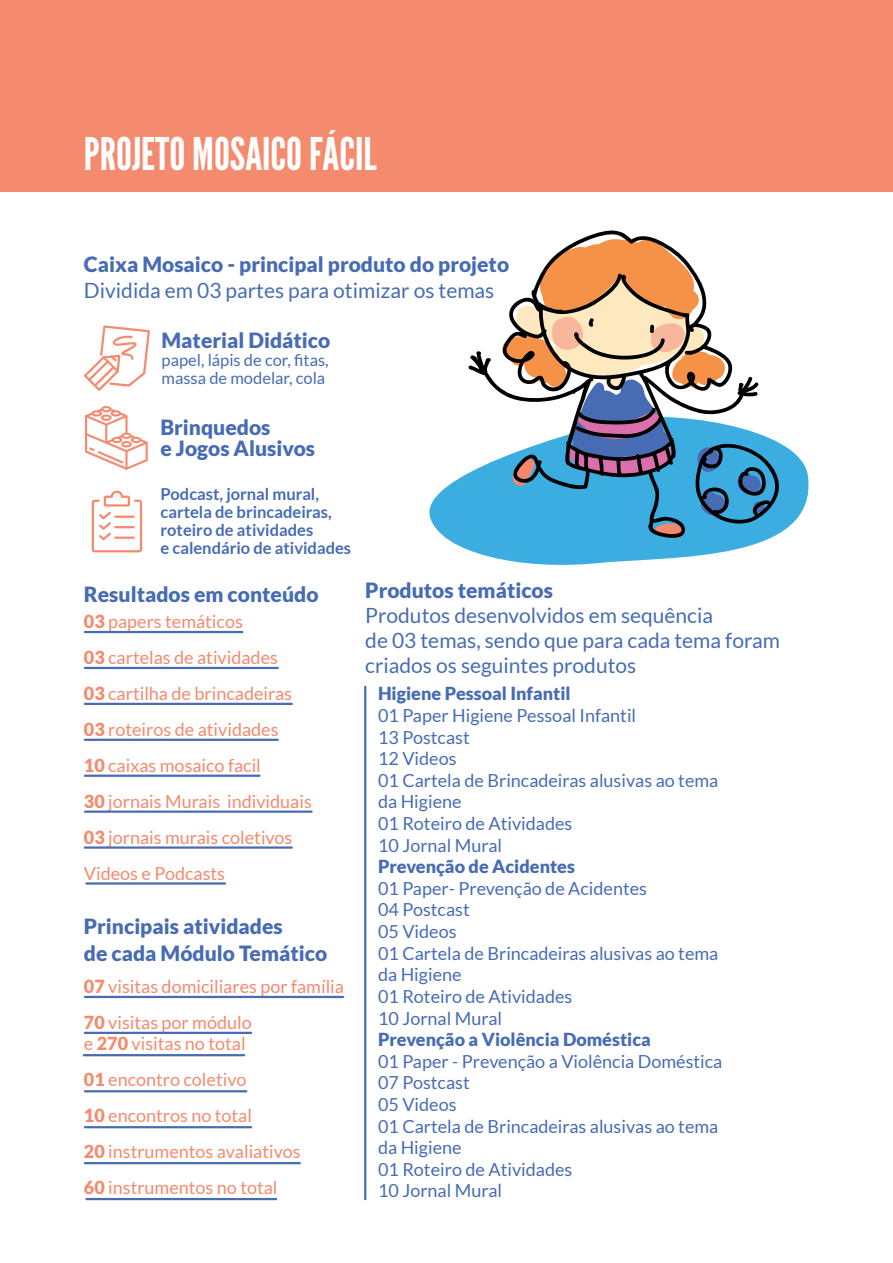
<style>
.page{position:relative;width:893px;height:1263px;background:#fff}
.page>*{position:absolute;margin:0;border:0;box-sizing:border-box;transform-origin:0 0}
.t1{font:45px "Warsaw Gothic";color:#fff}
.t2{font:900 21px/27px "Lato";color:#476cb4}
.t3{font:21px/25.2px "Lato";color:#476cb4}
.t4{font:18px/21.6px "Lato";color:#476cb4}
.t5{font:18px/36px "Lato";color:#f48a6e}
.t6{font:900 18px "Lato";color:#476cb4}
.t7{font:700 16.5px/18px "Lato";color:#476cb4}
.t8{font:16.5px/18px "Lato";color:#476cb4}
.s1{font-weight:900}
</style>
<div class="page">
<svg style="left:429px;top:443px;width:380px;height:122px;fill:#3bade1"></svg>
<div style="left:0;top:0;width:893px;height:191px;background:#f48a6e"></div>
<svg style="left:467px;top:230px;width:186px;height:308px"></svg>
<svg style="left:500px;top:238px;width:280px;height:301px"></svg>
<hr style="left:84px;top:631px;width:159px;height:2px;background:#476cb4">
<hr style="left:84px;top:667px;width:195px;height:2px;background:#476cb4">
<hr style="left:84px;top:703px;width:209px;height:2px;background:#476cb4">
<hr style="left:84px;top:739px;width:195px;height:2px;background:#476cb4">
<hr style="left:84px;top:775px;width:177px;height:2px;background:#476cb4">
<hr style="left:84px;top:810px;width:229px;height:3px;background:#476cb4">
<hr style="left:84px;top:846px;width:209px;height:3px;background:#476cb4">
<hr style="left:85px;top:882px;width:141px;height:3px;background:#476cb4">
<hr style="left:84px;top:996px;width:260px;height:2px;background:#476cb4">
<hr style="left:84px;top:1032px;width:168px;height:2px;background:#476cb4">
<hr style="left:83px;top:1054px;width:162px;height:2px;background:#476cb4">
<hr style="left:84px;top:1090px;width:163px;height:2px;background:#476cb4">
<hr style="left:84px;top:1126px;width:168px;height:2px;background:#476cb4">
<hr style="left:84px;top:1162px;width:217px;height:2px;background:#476cb4">
<hr style="left:85px;top:1198px;width:192px;height:2px;background:#476cb4">
<hr style="left:364px;top:686px;width:2px;height:514px;background:#476cb4">
<svg style="left:84px;top:325px;width:66px;height:66px"></svg>
<svg style="left:85px;top:406px;width:63px;height:64px"></svg>
<svg style="left:92px;top:491px;width:50px;height:61px"></svg>
<h1 class="t1" style="left:84px;top:127px;width:294px">PROJETO MOSAICO FÁCIL</h1>
<p class="t2" style="left:84px;top:251px;width:427px">Caixa Mosaico - principal produto do projeto</p>
<p class="t3" style="left:84px;top:277px;width:412px">Dividida em 03 partes para otimizar os temas</p>
<p class="t2" style="left:162px;top:326px;width:170px">Material Didático</p>
<p class="t8" style="left:162px;top:351px;width:169px">papel, lápis de cor, fitas, massa de modelar, cola</p>
<p class="t2" style="left:160px;top:416px;width:156px;line-height:21px">Brinquedos<br>e Jogos Alusivos</p>
<p class="t7" style="left:160px;top:485px;width:192px">Podcast, jornal mural, cartela de brincadeiras, roteiro de atividades<br>e calendário de atividades</p>
<p class="t2" style="left:84px;top:580px;width:236px">Resultados em conteúdo</p>
<p class="t5" style="left:84px;top:603px;width:229px"><span class="s1">03</span> papers temáticos<br><span class="s1">03</span> cartelas de atividades<br><span class="s1">03</span> cartilha de brincadeiras<br><span class="s1">03</span> roteiros de atividades<br><span class="s1">10</span> caixas mosaico facil<br><span class="s1">30</span> jornais Murais individuais<br><span class="s1">03</span> jornais murais coletivos<br>Videos e Podcasts</p>
<p class="t2" style="left:84px;top:912px;width:245px">Principais atividades<br>de cada Módulo Temático</p>
<p class="t5" style="left:84px;top:968px;width:262px"><span class="s1">07</span> visitas domiciliares por família<br><span class="s1">70</span> visitas por módulo</p>
<p class="t5" style="left:84px;top:1026px;width:218px">e <span class="s1">270</span> visitas no total<br><span class="s1">01</span> encontro coletivo<br><span class="s1">10</span> encontros no total<br><span class="s1">20</span> instrumentos avaliativos<br><span class="s1">60</span> instrumentos no total</p>
<p class="t2" style="left:365px;top:576px;width:189px">Produtos temáticos</p>
<p class="t3" style="left:365px;top:602px;width:416px">Produtos desenvolvidos em sequência<br>de 03 temas, sendo que para cada tema foram criados os seguintes produtos</p>
<p class="t6" style="left:378px;top:683px;width:194px">Higiene Pessoal Infantil</p>
<p class="t4" style="left:378px;top:705px;width:342px">01 Paper Higiene Pessoal Infantil<br>13 Postcast<br>12 Videos<br>01 Cartela de Brincadeiras alusivas ao tema da Higiene<br>01 Roteiro de Atividades<br>10 Jornal Mural</p>
<p class="t6" style="left:378px;top:856px;width:198px">Prevenção de Acidentes</p>
<p class="t4" style="left:378px;top:877px;width:342px">01 Paper- Prevenção de Acidentes<br>04 Postcast<br>05 Videos<br>01 Cartela de Brincadeiras alusivas ao tema da Higiene<br>01 Roteiro de Atividades<br>10 Jornal Mural</p>
<p class="t6" style="left:378px;top:1029px;width:274px">Prevenção a Violência Doméstica</p>
<p class="t4" style="left:378px;top:1050px;width:346px">01 Paper - Prevenção a Violência Doméstica<br>07 Postcast<br>05 Videos<br>01 Cartela de Brincadeiras alusivas ao tema da Higiene<br>01 Roteiro de Atividades<br>10 Jornal Mural</p>
</div>
